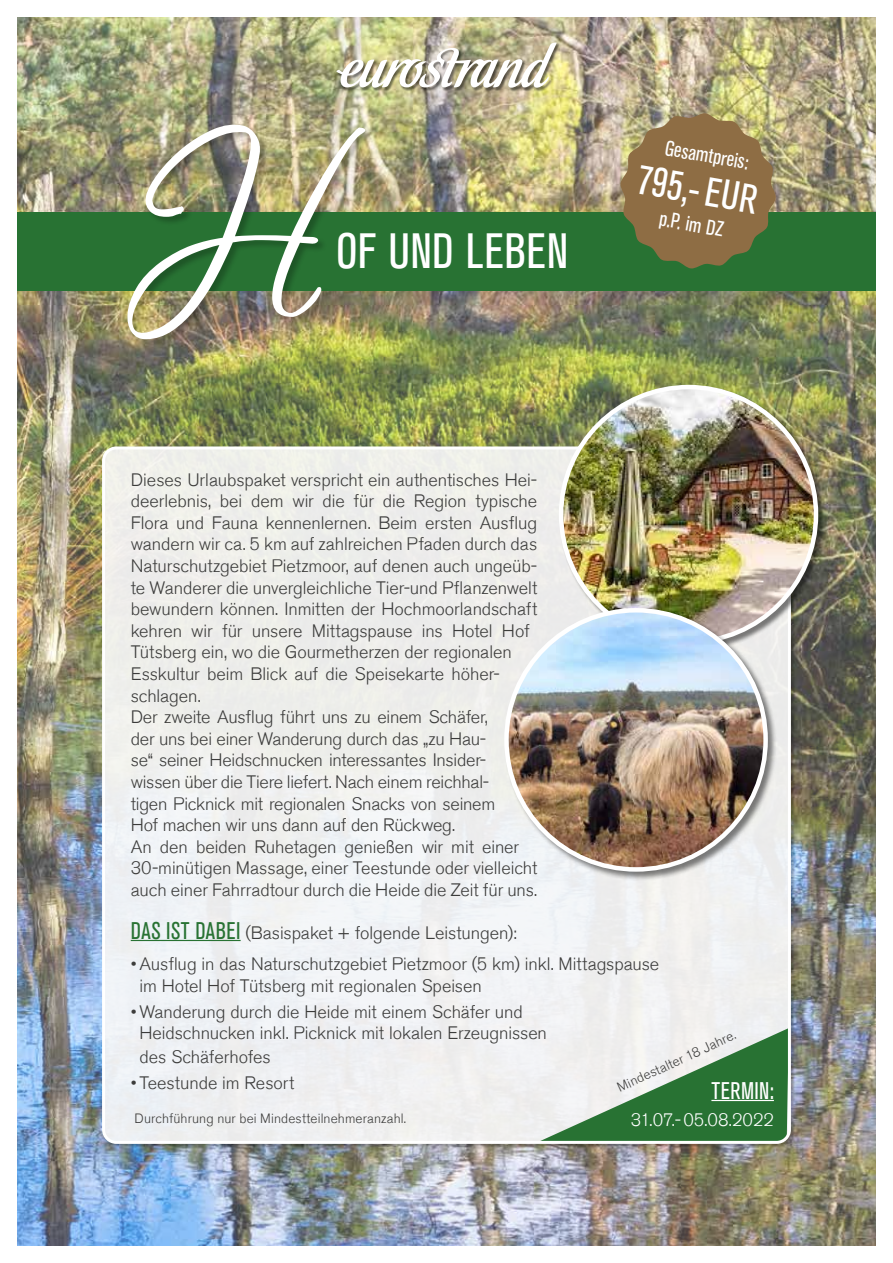
<style>
.page{position:relative;width:893px;height:1263px;background:#fff}
.page>*{position:absolute;margin:0;border:0;box-sizing:border-box;transform-origin:0 0}
.t1{font:289.05px "Fascinating Celestina";color:#fff}
.t2{font:condensed 49.35px "Akzidenz Grotesk BE";letter-spacing:.01em;color:#fff}
.t3{font:condensed 40.65px "Akzidenz Grotesk BE";color:#fff}
.t4{font:condensed 24px "Akzidenz Grotesk BE";letter-spacing:.02em;color:#fff}
.t5{font:condensed 21.15px "Akzidenz Grotesk BE";color:#fff}
.t6{font:300 18px/21.6px "Akzidenz Grotesk BE";letter-spacing:-.005em;color:#3c3c3b}
.t7{font:300 18px "Akzidenz Grotesk BE";letter-spacing:-.005em;color:#fff}
.t8{font:300 13.5px "Akzidenz Grotesk BE";letter-spacing:.01em;color:#3c3c3b}
.s1{font-weight:400;font-stretch:condensed;font-size:24px;color:#287233}
</style>
<div class="page">
<img style="left:17px;top:17px;width:859px;height:1229px">
<div style="left:17px;top:212px;width:859px;height:78px;background:#287233"></div>
<div style="left:337px;top:43px;width:224px;height:49px;background:#000;opacity:.5"></div>
<img style="left:336px;top:43px;width:221px;height:45px">
<svg style="left:620px;top:113px;width:156px;height:156px;background:#87764a"></svg>
<div style="left:127px;top:125px;width:248px;height:224px;background:#000;opacity:.25"></div>
<div style="left:104px;top:448px;width:685px;height:694px;background:#eff0ee;border-radius:13px"></div>
<svg style="left:542px;top:1029px;width:247px;height:113px"></svg>
<hr style="left:131px;top:940px;width:110px;height:1px;background:#287233">
<hr style="left:711px;top:1100px;width:63px;height:1px;background:#fff">
<div style="left:559px;top:385px;width:267px;height:267px;background:#000;opacity:.5"></div>
<img style="left:561px;top:387px;width:255px;height:255px;border-radius:127px">
<div style="left:504px;top:607px;width:273px;height:274px;background:#000;opacity:.5"></div>
<img style="left:506px;top:610px;width:260px;height:259px;border-radius:130px">
<h1 class="t1" style="left:128px;top:48px;width:186px">H</h1>
<h2 class="t2" style="left:336px;top:224px;width:234px">OF UND LEBEN</h2>
<p class="t5" style="left:667px;top:136px;width:86px;rotate:10deg">Gesamtpreis:</p>
<h3 class="t3" style="left:641px;top:156px;width:123px;rotate:10deg">795,- EUR</h3>
<p class="t5" style="left:662px;top:207px;width:66px;rotate:10deg">p.P. im DZ</p>
<p class="t6" style="left:131px;top:469px;width:408px">Dieses Urlaubspaket verspricht ein authentisches Hei&shy;deerlebnis, bei dem wir die für die Region typische Flora und Fauna kennenlernen. Beim ersten Ausflug wandern wir ca. 5 km auf zahlreichen Pfaden durch das Naturschutzgebiet Pietzmoor, auf denen auch ungeüb&shy;te Wanderer die unvergleichliche Tier-und Pflanzenwelt bewundern können. Inmitten der Hochmoorlandschaft kehren wir für unsere Mittagspause ins Hotel Hof Tütsberg ein, wo die Gourmetherzen der regionalen Esskultur beim Blick auf die Speisekarte höher&shy;schlagen.<br>Der zweite Ausflug führt uns zu einem Schäfer,<br>der uns bei einer Wanderung durch das „zu Hau-<br>se“ seiner Heidschnucken interessantes Insider&shy;wissen über die Tiere liefert. Nach einem reichhal-<br>tigen Picknick mit regionalen Snacks von seinem<br>Hof machen wir uns dann auf den Rückweg.<br>An den beiden Ruhetagen genießen wir mit einer 30-minütigen Massage, einer Teestunde oder vielleicht auch einer Fahrradtour durch die Heide die Zeit für uns.</p>
<p class="t6" style="left:131px;top:922px;width:388px"><span class="s1">DAS IST DABEI</span> (Basispaket + folgende Leistungen):</p>
<p class="t6" style="left:139px;top:953px;width:521px;text-indent:-9px">•Ausflug in das Naturschutzgebiet Pietzmoor (5 km) inkl. Mittagspause im Hotel Hof Tütsberg mit regionalen Speisen</p>
<p class="t6" style="left:139px;top:1001px;width:409px;text-indent:-9px">• Wanderung durch die Heide mit einem Schäfer und<br>Heidschnucken inkl. Picknick mit lokalen Erzeugnissen</p>
<p class="t6" style="left:139px;top:1047px;width:133px">des Schäferhofes</p>
<p class="t6" style="left:131px;top:1073px;width:165px">• Teestunde im Resort</p>
<h3 class="t4" style="left:711px;top:1077px;width:64px">TERMIN:</h3>
<p class="t7" style="left:631px;top:1109px;width:144px">31.07.-05.08.2022</p>
<p class="t8" style="left:615px;top:1081px;width:130px;rotate:-25deg">Mindestalter 18 Jahre.</p>
<p class="t8" style="left:135px;top:1111px;width:273px">Durchführung nur bei Mindestteilnehmeranzahl.</p>
</div>
